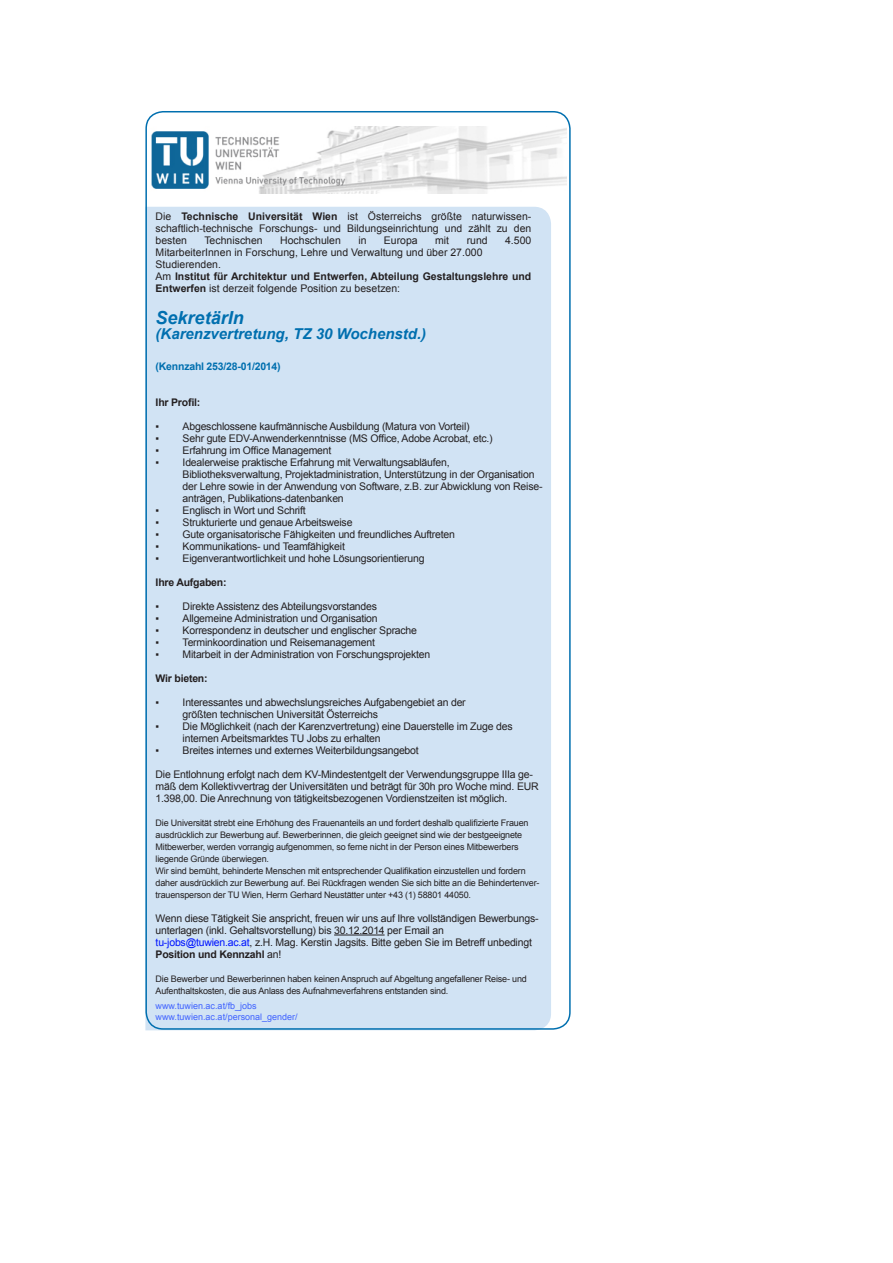
<style>
.page{position:relative;width:893px;height:1263px;background:#fff}
.page>*{position:absolute;margin:0;border:0;box-sizing:border-box;transform-origin:0 0}
.t1{font:italic 700 18px "Arial";color:#006faf}
.t2{font:italic 700 15px "Arial";color:#006faf}
.t3{font:10.5px/12px "Arial";letter-spacing:-.02em;color:#231f20}
.t4{font:10.5px/12px "Arial";color:#231f20}
.t5{font:700 10.5px/12px "Arial";color:#231f20}
.t6{font:700 10.5px "Arial";letter-spacing:-.02em;color:#006faf}
.t7{font:700 10.5px "Arial";letter-spacing:-.02em;color:#231f20}
.t8{font:9px/12px "Arial";letter-spacing:-.02em;color:#231f20}
.t9{font:9px/10.8px "Arial";color:#4063ff}
.s1{font-weight:700}
.s2{font-weight:400}
.s3{color:#0013ff}
</style>
<div class="page">
<img style="left:151px;top:126px;width:415px;height:68px">
<div style="left:145px;top:207px;width:406px;height:823px;background:#d1e3f4"></div>
<hr style="left:334px;top:935px;width:51px;height:1px;background:#231f20">
<p class="t4" style="left:156px;top:210px;width:377px">Die <span class="s1">Technische Universität Wien</span> ist Österreichs größte naturwissen&shy;schaftlich-technische Forschungs- und Bildungseinrichtung und zählt zu den</p>
<p class="t3" style="left:156px;top:234px;width:33px">besten</p>
<p class="t4" style="left:204px;top:234px;width:60px">Technischen</p>
<p class="t4" style="left:280px;top:234px;width:62px">Hochschulen</p>
<p class="t3" style="left:358px;top:234px;width:10px">in</p>
<p class="t3" style="left:384px;top:234px;width:35px">Europa</p>
<p class="t3" style="left:435px;top:234px;width:15px">mit</p>
<p class="t3" style="left:467px;top:234px;width:23px">rund</p>
<p class="t3" style="left:505px;top:234px;width:28px">4.500</p>
<p class="t4" style="left:156px;top:246px;width:328px">MitarbeiterInnen in Forschung, Lehre und Verwaltung und über 27.000</p>
<p class="t4" style="left:156px;top:258px;width:67px">Studierenden.</p>
<p class="t5" style="left:156px;top:271px;width:377px"><span class="s2">Am</span> Institut für Architektur und Entwerfen, Abteilung Gestaltungslehre und<br>Entwerfen <span class="s2">ist derzeit folgende Position zu besetzen:</span></p>
<p class="t1" style="left:156px;top:306px;width:90px">SekretärIn</p>
<p class="t2" style="left:156px;top:324px;width:272px">(Karenzvertretung, TZ 30 Wochenstd.)</p>
<p class="t6" style="left:156px;top:359px;width:127px">(Kennzahl 253/28-01/2014)</p>
<p class="t5" style="left:156px;top:396px;width:46px">Ihr Profil:</p>
<p class="t3" style="left:156px;top:420px;width:315px">▪ Abgeschlossene kaufmännische Ausbildung (Matura von Vorteil)</p>
<p class="t3" style="left:156px;top:432px;width:339px">▪ Sehr gute EDV-Anwenderkenntnisse (MS Office, Adobe Acrobat, etc.)</p>
<p class="t3" style="left:156px;top:444px;width:177px">▪ Erfahrung im Office Management</p>
<p class="t3" style="left:183px;top:456px;width:361px;text-indent:-27px">▪ Idealerweise praktische Erfahrung mit Verwaltungsabläufen, Bibliotheksverwaltung, Projektadministration, Unterstützung in der Organisation der Lehre sowie in der Anwendung von Software, z.B. zur Abwicklung von Reise&shy;anträgen, Publikations-datenbanken</p>
<p class="t3" style="left:156px;top:504px;width:152px">▪ Englisch in Wort und Schrift</p>
<p class="t3" style="left:156px;top:516px;width:198px">▪ Strukturierte und genaue Arbeitsweise</p>
<p class="t3" style="left:156px;top:528px;width:301px">▪ Gute organisatorische Fähigkeiten und freundliches Auftreten</p>
<p class="t3" style="left:156px;top:540px;width:191px">▪ Kommunikations- und Teamfähigkeit</p>
<p class="t3" style="left:156px;top:552px;width:270px">▪ Eigenverantwortlichkeit und hohe Lösungsorientierung</p>
<p class="t7" style="left:156px;top:575px;width:72px">Ihre Aufgaben:</p>
<p class="t3" style="left:156px;top:600px;width:223px">▪ Direkte Assistenz des Abteilungsvorstandes</p>
<p class="t3" style="left:156px;top:612px;width:224px">▪ Allgemeine Administration und Organisation</p>
<p class="t3" style="left:156px;top:624px;width:263px">▪ Korrespondenz in deutscher und englischer Sprache</p>
<p class="t3" style="left:156px;top:636px;width:221px">▪ Terminkoordination und Reisemanagement</p>
<p class="t3" style="left:156px;top:648px;width:276px">▪ Mitarbeit in der Administration von Forschungsprojekten</p>
<p class="t7" style="left:156px;top:671px;width:54px">Wir bieten:</p>
<p class="t3" style="left:183px;top:696px;width:285px;text-indent:-27px">▪ Interessantes und abwechslungsreiches Aufgabengebiet an der größten technischen Universität Österreichs</p>
<p class="t3" style="left:183px;top:720px;width:331px;text-indent:-27px">▪ Die Möglichkeit (nach der Karenzvertretung) eine Dauerstelle im Zuge des internen Arbeitsmarktes TU Jobs zu erhalten</p>
<p class="t3" style="left:156px;top:744px;width:265px">▪ Breites internes und externes Weiterbildungsangebot</p>
<p class="t3" style="left:156px;top:768px;width:385px">Die Entlohnung erfolgt nach dem KV-Mindestentgelt der Verwendungsgruppe IIIa ge&shy;mäß dem Kollektivvertrag der Universitäten und beträgt für 30h pro Woche mind. EUR<br>1.398,00. Die Anrechnung von tätigkeitsbezogenen Vordienstzeiten ist möglich.</p>
<p class="t8" style="left:156px;top:817px;width:385px">Die Universität strebt eine Erhöhung des Frauenanteils an und fordert deshalb qualifizierte Frauen ausdrücklich zur Bewerbung auf. Bewerberinnen, die gleich geeignet sind wie der bestgeeignete Mitbewerber, werden vorrangig aufgenommen, so ferne nicht in der Person eines Mitbewerbers liegende Gründe überwiegen.<br>Wir sind bemüht, behinderte Menschen mit entsprechender Qualifikation einzustellen und fordern daher ausdrücklich zur Bewerbung auf. Bei Rückfragen wenden Sie sich bitte an die Behindertenver&shy;trauensperson der TU Wien, Herrn Gerhard Neustätter unter +43 (1) 58801 44050.</p>
<p class="t3" style="left:156px;top:912px;width:384px">Wenn diese Tätigkeit Sie anspricht, freuen wir uns auf Ihre vollständigen Bewerbungs&shy;unterlagen (inkl. Gehaltsvorstellung) bis 30.12.2014 per Email an <span class="s3">tu-jobs@tuwien.ac.at</span>, z.H. Mag. Kerstin Jagsits. Bitte geben Sie im Betreff unbedingt <span class="s1">Position und Kennzahl</span> an!</p>
<p class="t8" style="left:156px;top:973px;width:373px">Die Bewerber und Bewerberinnen haben keinen Anspruch auf Abgeltung angefallener Reise- und<br>Aufenthaltskosten, die aus Anlass des Aufnahmeverfahrens entstanden sind.</p>
<p class="t9" style="left:156px;top:1000px;width:144px">www.tuwien.ac.at/fb_jobs www.tuwien.ac.at/personal_gender/</p>
</div>
